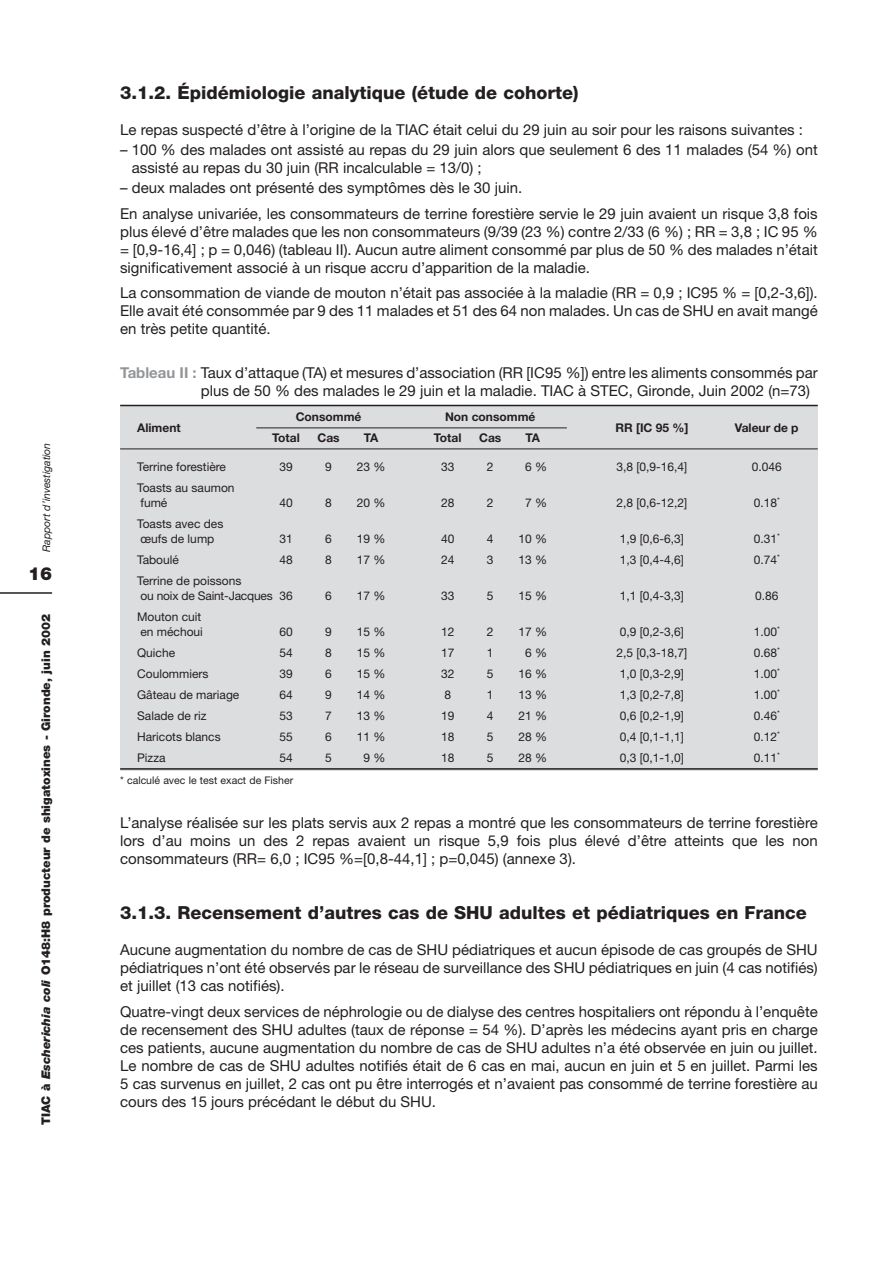
<style>
.page{position:relative;width:893px;height:1265px;background:#fff}
.page>*{position:absolute;margin:0;border:0;box-sizing:border-box;transform-origin:0 0}
.t1{font:800 18px "Helvetica Neue";color:#231f20}
.t2{font:900 18px "Helvetica Neue";color:#231f20}
.t3{font:15px/18px "Helvetica Neue";color:#231f20;text-align:justify}
.t4{font:12px/15px "Helvetica Neue";color:#231f20}
.t5{font:900 12px "Helvetica Neue";color:#231f20}
.t6{font:700 12px "Helvetica Neue";color:#231f20}
.t7{font:10.5px "Helvetica Neue";color:#231f20}
.t8{font:italic 10.5px "Helvetica Neue";color:#231f20}
.s1{font-style:italic}
.s2{font-weight:700;color:#939598}
</style>
<div class="page">
<svg style="left:0;top:404px;width:818px;height:367px;background:#dfe0e1"></svg>
<p class="t8" style="left:43px;top:552px;width:110px;rotate:-90deg">Rapport d’investigation</p>
<p class="t2" style="left:28px;top:567px;width:26px">16</p>
<p class="t5" style="left:41px;top:1125px;width:513px;rotate:-90deg">TIAC à <span class="s1">Escherichia coli</span> O148:H8 producteur de shigatoxines - Gironde, juin 2002</p>
<p class="t1" style="left:120px;top:86px;width:460px">3.1.2. Épidémiologie analytique (étude de cohorte)</p>
<p class="t3" style="left:120px;top:122px;width:684px">Le repas suspecté d’être à l’origine de la TIAC était celui du 29 juin au soir pour les raisons suivantes :</p>
<p class="t3" style="left:132px;top:142px;width:687px;text-indent:-12px">– 100 % des malades ont assisté au repas du 29 juin alors que seulement 6 des 11 malades (54 %) ont assisté au repas du 30 juin (RR incalculable = 13/0) ;</p>
<p class="t3" style="left:120px;top:177px;width:699px;line-height:25.5px">– deux malades ont présenté des symptômes dès le 30 juin.<br>En analyse univariée, les consommateurs de terrine forestière servie le 29 juin avaient un risque 3,8 fois</p>
<p class="t3" style="left:120px;top:224px;width:699px">plus élevé d’être malades que les non consommateurs (9/39 (23 %) contre 2/33 (6 %) ; RR = 3,8 ; IC 95 % = [0,9-16,4] ; p = 0,046) (tableau II). Aucun autre aliment consommé par plus de 50 % des malades n’était significativement associé à un risque accru d’apparition de la maladie.</p>
<p class="t3" style="left:120px;top:285px;width:699px">La consommation de viande de mouton n’était pas associée à la maladie (RR = 0,9 ; IC95 % = [0,2-3,6]).<br>Elle avait été consommée par 9 des 11 malades et 51 des 64 non malades. Un cas de SHU en avait mangé en très petite quantité.</p>
<p class="t3" style="left:201px;top:365px;width:618px;text-indent:-81px"><span class="s2">Tableau II :</span> Taux d’attaque (TA) et mesures d’association (RR [IC95 %]) entre les aliments consommés par plus de 50 % des malades le 29 juin et la maladie. TIAC à STEC, Gironde, Juin 2002 (n=73)</p>
<p class="t6" style="left:137px;top:423px;width:45px">Aliment</p>
<p class="t6" style="left:296px;top:412px;width:67px">Consommé</p>
<p class="t6" style="left:445px;top:412px;width:92px">Non consommé</p>
<p class="t6" style="left:272px;top:433px;width:29px">Total</p>
<p class="t6" style="left:317px;top:433px;width:24px">Cas</p>
<p class="t6" style="left:364px;top:433px;width:16px">TA</p>
<p class="t6" style="left:434px;top:433px;width:29px">Total</p>
<p class="t6" style="left:479px;top:433px;width:24px">Cas</p>
<p class="t6" style="left:525px;top:433px;width:16px">TA</p>
<p class="t6" style="left:615px;top:423px;width:75px">RR [IC 95 %]</p>
<p class="t6" style="left:735px;top:423px;width:65px">Valeur de p</p>
<p class="t4" style="left:137px;top:460px;width:90px">Terrine forestière</p>
<p class="t4" style="left:279px;top:460px;width:15px">39</p>
<p class="t4" style="left:325px;top:460px;width:8px">9</p>
<p class="t4" style="left:357px;top:460px;width:30px">23 %</p>
<p class="t4" style="left:441px;top:460px;width:15px">33</p>
<p class="t4" style="left:487px;top:460px;width:8px">2</p>
<p class="t4" style="left:525px;top:460px;width:24px">6 %</p>
<p class="t4" style="left:616px;top:460px;width:72px">3,8 [0,9-16,4]</p>
<p class="t4" style="left:751px;top:460px;width:32px">0.046</p>
<p class="t4" style="left:137px;top:481px;width:99px">Toasts au saumon fumé</p>
<p class="t4" style="left:279px;top:496px;width:15px">40</p>
<p class="t4" style="left:325px;top:496px;width:8px">8</p>
<p class="t4" style="left:357px;top:496px;width:30px">20 %</p>
<p class="t4" style="left:441px;top:496px;width:15px">28</p>
<p class="t4" style="left:487px;top:496px;width:8px">2</p>
<p class="t4" style="left:525px;top:496px;width:24px">7 %</p>
<p class="t4" style="left:616px;top:496px;width:72px">2,8 [0,6-12,2]</p>
<p class="t4" style="left:753px;top:496px;width:28px">0.18<sup>*</sup></p>
<p class="t4" style="left:137px;top:517px;width:88px">Toasts avec des œufs de lump</p>
<p class="t4" style="left:279px;top:532px;width:15px">31</p>
<p class="t4" style="left:325px;top:532px;width:8px">6</p>
<p class="t4" style="left:357px;top:532px;width:30px">19 %</p>
<p class="t4" style="left:441px;top:532px;width:15px">40</p>
<p class="t4" style="left:487px;top:532px;width:8px">4</p>
<p class="t4" style="left:518px;top:532px;width:30px">10 %</p>
<p class="t4" style="left:619px;top:532px;width:66px">1,9 [0,6-6,3]</p>
<p class="t4" style="left:753px;top:532px;width:28px">0.31<sup>*</sup></p>
<p class="t4" style="left:137px;top:553px;width:43px">Taboulé</p>
<p class="t4" style="left:279px;top:553px;width:15px">48</p>
<p class="t4" style="left:325px;top:553px;width:8px">8</p>
<p class="t4" style="left:357px;top:553px;width:30px">17 %</p>
<p class="t4" style="left:441px;top:553px;width:15px">24</p>
<p class="t4" style="left:487px;top:553px;width:8px">3</p>
<p class="t4" style="left:518px;top:553px;width:30px">13 %</p>
<p class="t4" style="left:619px;top:553px;width:66px">1,3 [0,4-4,6]</p>
<p class="t4" style="left:753px;top:553px;width:28px">0.74<sup>*</sup></p>
<p class="t4" style="left:137px;top:574px;width:157px">Terrine de poissons<br>ou noix de Saint-Jacques 36</p>
<p class="t4" style="left:325px;top:589px;width:8px">6</p>
<p class="t4" style="left:357px;top:589px;width:30px">17 %</p>
<p class="t4" style="left:441px;top:589px;width:15px">33</p>
<p class="t4" style="left:487px;top:589px;width:8px">5</p>
<p class="t4" style="left:518px;top:589px;width:30px">15 %</p>
<p class="t4" style="left:619px;top:589px;width:66px">1,1 [0,4-3,3]</p>
<p class="t4" style="left:755px;top:589px;width:25px">0.86</p>
<p class="t4" style="left:137px;top:610px;width:67px">Mouton cuit en méchoui</p>
<p class="t4" style="left:279px;top:625px;width:15px">60</p>
<p class="t4" style="left:325px;top:625px;width:8px">9</p>
<p class="t4" style="left:357px;top:625px;width:30px">15 %</p>
<p class="t4" style="left:441px;top:625px;width:15px">12</p>
<p class="t4" style="left:487px;top:625px;width:8px">2</p>
<p class="t4" style="left:518px;top:625px;width:30px">17 %</p>
<p class="t4" style="left:619px;top:625px;width:66px">0,9 [0,2-3,6]</p>
<p class="t4" style="left:753px;top:625px;width:28px">1.00<sup>*</sup></p>
<p class="t4" style="left:137px;top:646px;width:40px">Quiche</p>
<p class="t4" style="left:279px;top:646px;width:15px">54</p>
<p class="t4" style="left:325px;top:646px;width:8px">8</p>
<p class="t4" style="left:357px;top:646px;width:30px">15 %</p>
<p class="t4" style="left:441px;top:646px;width:15px">17</p>
<p class="t4" style="left:487px;top:646px;width:8px">1</p>
<p class="t4" style="left:525px;top:646px;width:24px">6 %</p>
<p class="t4" style="left:616px;top:646px;width:72px">2,5 [0,3-18,7]</p>
<p class="t4" style="left:753px;top:646px;width:28px">0.68<sup>*</sup></p>
<p class="t4" style="left:137px;top:667px;width:73px">Coulommiers</p>
<p class="t4" style="left:279px;top:667px;width:15px">39</p>
<p class="t4" style="left:325px;top:667px;width:8px">6</p>
<p class="t4" style="left:357px;top:667px;width:30px">15 %</p>
<p class="t4" style="left:441px;top:667px;width:15px">32</p>
<p class="t4" style="left:487px;top:667px;width:8px">5</p>
<p class="t4" style="left:518px;top:667px;width:30px">16 %</p>
<p class="t4" style="left:619px;top:667px;width:66px">1,0 [0,3-2,9]</p>
<p class="t4" style="left:753px;top:667px;width:28px">1.00<sup>*</sup></p>
<p class="t4" style="left:137px;top:688px;width:104px">Gâteau de mariage</p>
<p class="t4" style="left:279px;top:688px;width:15px">64</p>
<p class="t4" style="left:325px;top:688px;width:8px">9</p>
<p class="t4" style="left:357px;top:688px;width:30px">14 %</p>
<p class="t4" style="left:444px;top:688px;width:8px">8</p>
<p class="t4" style="left:487px;top:688px;width:8px">1</p>
<p class="t4" style="left:518px;top:688px;width:30px">13 %</p>
<p class="t4" style="left:619px;top:688px;width:66px">1,3 [0,2-7,8]</p>
<p class="t4" style="left:753px;top:688px;width:28px">1.00<sup>*</sup></p>
<p class="t4" style="left:137px;top:709px;width:71px">Salade de riz</p>
<p class="t4" style="left:279px;top:709px;width:15px">53</p>
<p class="t4" style="left:325px;top:709px;width:8px">7</p>
<p class="t4" style="left:357px;top:709px;width:30px">13 %</p>
<p class="t4" style="left:441px;top:709px;width:15px">19</p>
<p class="t4" style="left:487px;top:709px;width:8px">4</p>
<p class="t4" style="left:518px;top:709px;width:30px">21 %</p>
<p class="t4" style="left:619px;top:709px;width:66px">0,6 [0,2-1,9]</p>
<p class="t4" style="left:753px;top:709px;width:28px">0.46<sup>*</sup></p>
<p class="t4" style="left:137px;top:730px;width:85px">Haricots blancs</p>
<p class="t4" style="left:279px;top:730px;width:15px">55</p>
<p class="t4" style="left:325px;top:730px;width:8px">6</p>
<p class="t4" style="left:357px;top:730px;width:30px">11 %</p>
<p class="t4" style="left:441px;top:730px;width:15px">18</p>
<p class="t4" style="left:487px;top:730px;width:8px">5</p>
<p class="t4" style="left:518px;top:730px;width:30px">28 %</p>
<p class="t4" style="left:619px;top:730px;width:66px">0,4 [0,1-1,1]</p>
<p class="t4" style="left:753px;top:730px;width:28px">0.12<sup>*</sup></p>
<p class="t4" style="left:137px;top:751px;width:30px">Pizza</p>
<p class="t4" style="left:279px;top:751px;width:15px">54</p>
<p class="t4" style="left:325px;top:751px;width:8px">5</p>
<p class="t4" style="left:363px;top:751px;width:24px">9 %</p>
<p class="t4" style="left:441px;top:751px;width:15px">18</p>
<p class="t4" style="left:487px;top:751px;width:8px">5</p>
<p class="t4" style="left:518px;top:751px;width:30px">28 %</p>
<p class="t4" style="left:619px;top:751px;width:66px">0,3 [0,1-1,0]</p>
<p class="t4" style="left:753px;top:751px;width:28px">0.11<sup>*</sup></p>
<p class="t7" style="left:120px;top:776px;width:174px">* calculé avec le test exact de Fisher</p>
<p class="t3" style="left:120px;top:814px;width:699px">L’analyse réalisée sur les plats servis aux 2 repas a montré que les consommateurs de terrine forestière lors d’au moins un des 2 repas avaient un risque 5,9 fois plus élevé d’être atteints que les non consommateurs (RR= 6,0 ; IC95 %=[0,8-44,1] ; p=0,045) (annexe 3).</p>
<p class="t1" style="left:120px;top:906px;width:688px">3.1.3. Recensement d’autres cas de SHU adultes et pédiatriques en France</p>
<p class="t3" style="left:120px;top:942px;width:699px">Aucune augmentation du nombre de cas de SHU pédiatriques et aucun épisode de cas groupés de SHU pédiatriques n’ont été observés par le réseau de surveillance des SHU pédiatriques en juin (4 cas notifiés) et juillet (13 cas notifiés).</p>
<p class="t3" style="left:120px;top:1003px;width:699px">Quatre-vingt deux services de néphrologie ou de dialyse des centres hospitaliers ont répondu à l’enquête de recensement des SHU adultes (taux de réponse = 54 %). D’après les médecins ayant pris en charge ces patients, aucune augmentation du nombre de cas de SHU adultes n’a été observée en juin ou juillet.<br>Le nombre de cas de SHU adultes notifiés était de 6 cas en mai, aucun en juin et 5 en juillet. Parmi les 5 cas survenus en juillet, 2 cas ont pu être interrogés et n’avaient pas consommé de terrine forestière au cours des 15 jours précédant le début du SHU.</p>
</div>
